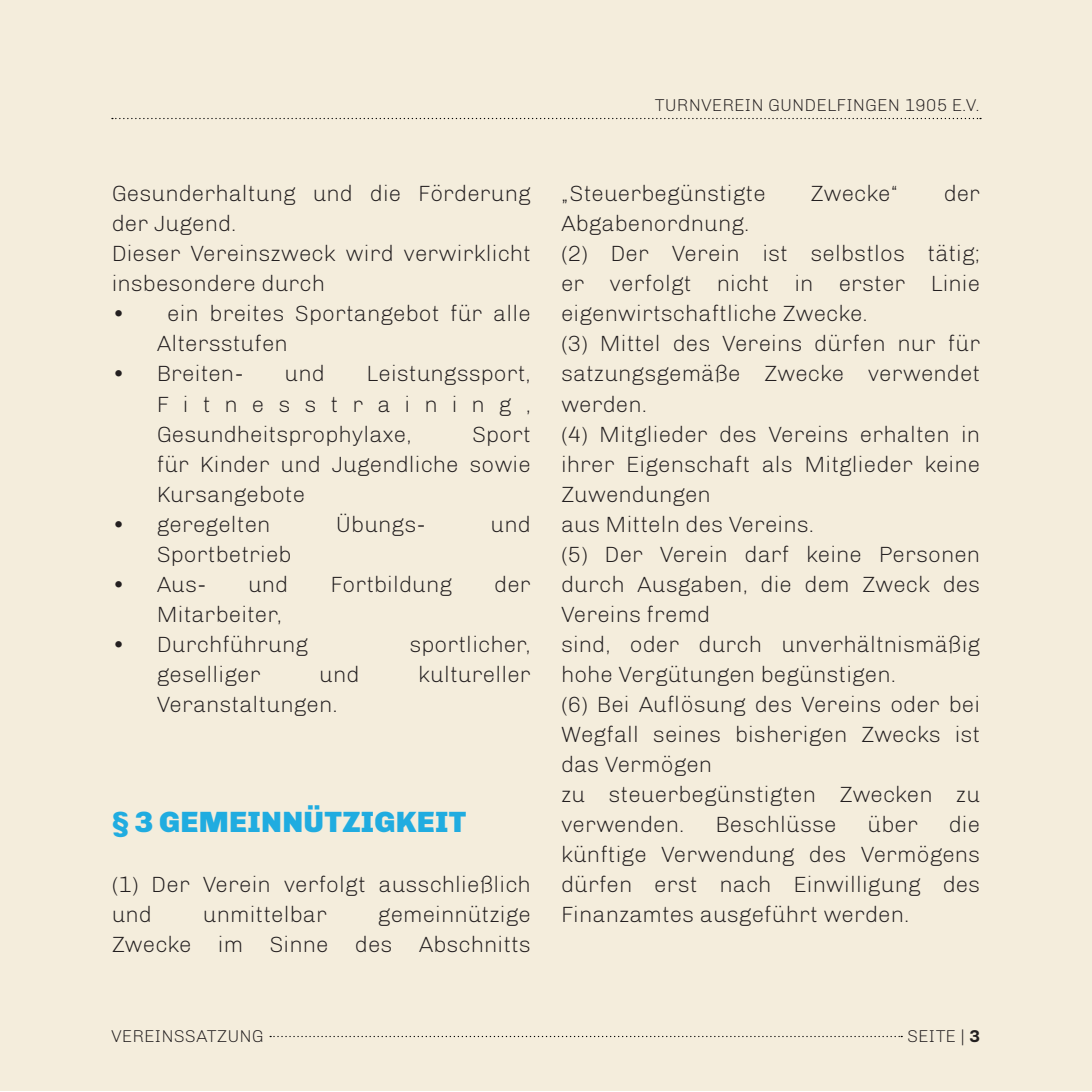
<style>
.page{position:relative;width:1092px;height:1092px;background:#fff}
.page>*{position:absolute;margin:0;border:0;box-sizing:border-box;transform-origin:0 0}
.Überschrift{font:900 30px "Chivo";letter-spacing:.01em;color:#20ace0}
.Absatz{font:300 22.5px/30px "Chivo";color:#231f20;text-align:justify}
.t1{font:300 17.5px "Chivo";letter-spacing:.01em;color:#231f20}
.s1{font-weight:700}
</style>
<div class="page">
<div style="left:0;top:0;width:1091px;height:1091px;background:#f4eddc"></div>
<svg style="left:270px;top:1035px;width:632px;height:2px"></svg>
<svg style="left:112px;top:118px;width:868px;height:1px"></svg>
<p class="Absatz" style="left:112px;top:179px;width:421px">Gesunderhaltung und die Förderung der Jugend.</p>
<p class="Absatz" style="left:112px;top:239px;width:421px">Dieser Vereinszweck wird verwirklicht insbesondere durch</p>
<p class="Absatz" style="left:157px;top:299px;width:376px;text-indent:-45px">• ein breites Sportangebot für alle<br>Altersstufen</p>
<p class="Absatz" style="left:112px;top:359px;width:133px">• Breiten-</p>
<p class="Absatz" style="left:285px;top:359px;width:42px">und</p>
<p class="Absatz" style="left:157px;top:359px;width:376px;text-indent:210px">Leistungssport, Fitnesstraining, Gesundheitsprophylaxe,</p>
<p class="Absatz" style="left:157px;top:419px;width:376px;text-indent:315px">Sport für Kinder und Jugendliche sowie Kursangebote</p>
<p class="Absatz" style="left:112px;top:509px;width:160px">• geregelten</p>
<p class="Absatz" style="left:336px;top:509px;width:91px">Übungs-</p>
<p class="Absatz" style="left:491px;top:509px;width:42px">und</p>
<p class="Absatz" style="left:157px;top:539px;width:136px">Sportbetrieb</p>
<p class="Absatz" style="left:112px;top:569px;width:96px">• Aus-</p>
<p class="Absatz" style="left:248px;top:569px;width:42px">und</p>
<p class="Absatz" style="left:330px;top:569px;width:123px">Fortbildung</p>
<p class="Absatz" style="left:494px;top:569px;width:38px">der</p>
<p class="Absatz" style="left:157px;top:599px;width:127px">Mitarbeiter,</p>
<p class="Absatz" style="left:112px;top:629px;width:198px">• Durchführung</p>
<p class="Absatz" style="left:410px;top:629px;width:123px">sportlicher,</p>
<p class="Absatz" style="left:157px;top:659px;width:106px">geselliger</p>
<p class="Absatz" style="left:319px;top:659px;width:42px">und</p>
<p class="Absatz" style="left:418px;top:659px;width:114px">kultureller</p>
<p class="Absatz" style="left:157px;top:689px;width:182px">Veranstaltungen.</p>
<p class="Überschrift" style="left:112px;top:803px;width:356px">§ 3 GEMEINNÜTZIGKEIT</p>
<p class="Absatz" style="left:112px;top:869px;width:421px">(1) Der Verein verfolgt ausschließlich und</p>
<p class="Absatz" style="left:112px;top:899px;width:421px;text-align:right">gemeinnützige<br>Zwecke im Sinne des Abschnitts</p>
<p class="Absatz" style="left:203px;top:899px;width:126px">unmittelbar</p>
<p class="t1" style="left:654px;top:95px;width:326px">TURNVEREIN GUNDELFINGEN 1905 E.V.</p>
<p class="Absatz" style="left:561px;top:179px;width:206px">„Steuerbegünstigte</p>
<p class="Absatz" style="left:811px;top:179px;width:90px">Zwecke“</p>
<p class="Absatz" style="left:943px;top:179px;width:38px">der</p>
<p class="Absatz" style="left:561px;top:209px;width:190px">Abgabenordnung.</p>
<p class="Absatz" style="left:561px;top:239px;width:421px">(2) Der Verein ist selbstlos tätig; er verfolgt nicht in erster Linie eigenwirtschaftliche Zwecke.</p>
<p class="Absatz" style="left:561px;top:329px;width:421px">(3) Mittel des Vereins dürfen nur für satzungsgemäße Zwecke verwendet werden.</p>
<p class="Absatz" style="left:561px;top:419px;width:421px">(4) Mitglieder des Vereins erhalten in ihrer Eigenschaft als Mitglieder keine Zuwendungen</p>
<p class="Absatz" style="left:561px;top:509px;width:255px">aus Mitteln des Vereins.</p>
<p class="Absatz" style="left:561px;top:539px;width:421px">(5) Der Verein darf keine Personen durch Ausgaben, die dem Zweck des Vereins fremd</p>
<p class="Absatz" style="left:561px;top:629px;width:421px">sind, oder durch unverhältnismäßig hohe Vergütungen begünstigen.</p>
<p class="Absatz" style="left:561px;top:689px;width:421px">(6) Bei Auflösung des Vereins oder bei Wegfall seines bisherigen Zwecks ist das Vermögen</p>
<p class="Absatz" style="left:561px;top:779px;width:421px">zu steuerbegünstigten Zwecken zu verwenden.</p>
<p class="Absatz" style="left:561px;top:809px;width:421px;text-indent:388px">die künftige Verwendung des Vermögens dürfen erst nach Einwilligung des Finanzamtes ausgeführt werden.</p>
<p class="Absatz" style="left:715px;top:809px;width:123px">Beschlüsse</p>
<p class="Absatz" style="left:867px;top:809px;width:52px">über</p>
<p class="t1" style="left:111px;top:1025px;width:154px">VEREINSSATZUNG</p>
<p class="t1" style="left:907px;top:1025px;width:74px">SEITE | <span class="s1">3</span></p>
</div>
